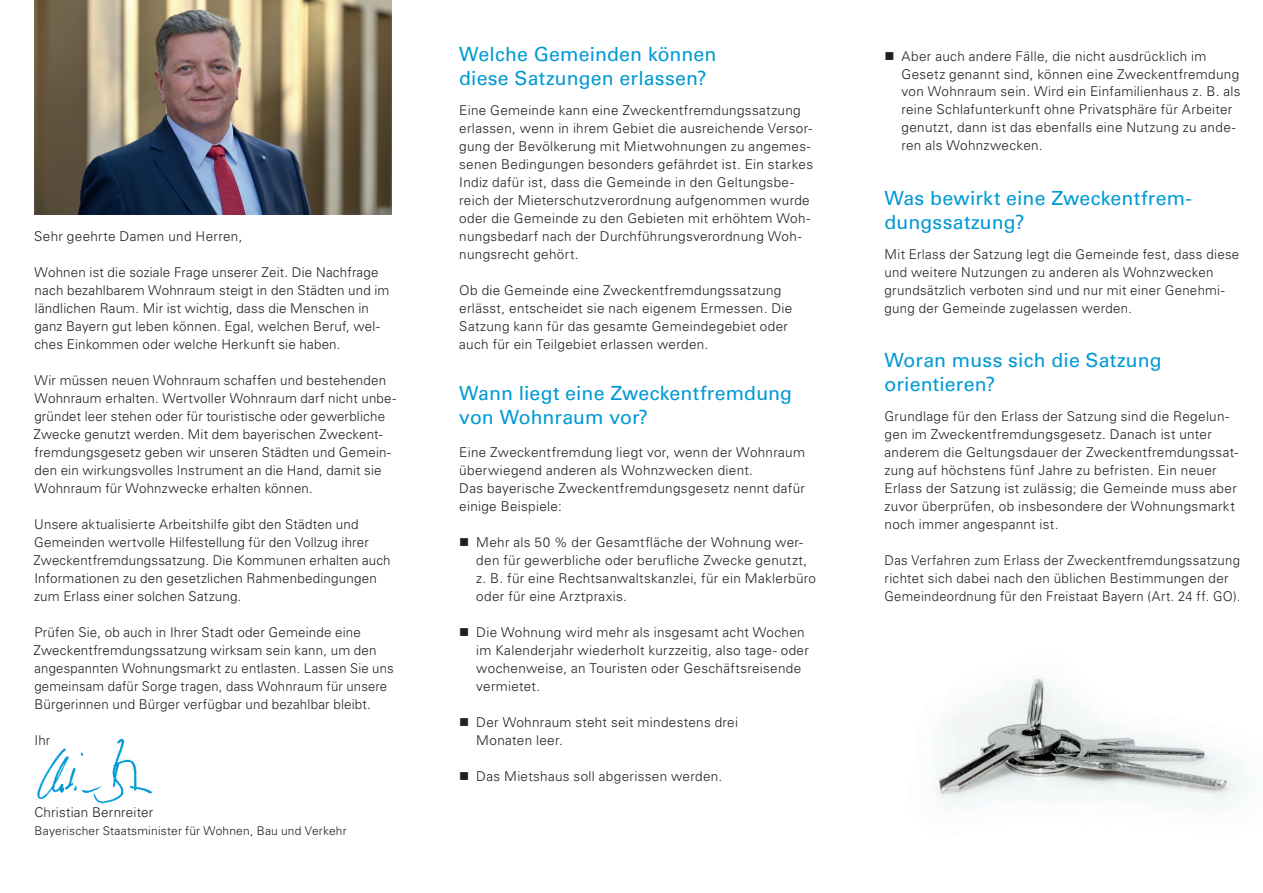
<style>
.page{position:relative;width:1263px;height:893px;background:#fff}
.page>*{position:absolute;margin:0;border:0;box-sizing:border-box;transform-origin:0 0}
.t1{font:19.5px/24px "Univers LT Std";letter-spacing:.01em;color:#0099d5}
.t2{font:300 13.5px/18px "Univers LT Std";letter-spacing:.02em;color:#231f20}
.t3{font:300 12px "Univers LT Std";letter-spacing:.015em;color:#231f20}
</style>
<div class="page">
<img style="left:935px;top:676px;width:306px;height:127px">
<img style="left:37px;top:738px;width:116px;height:66px">
<img style="left:34px;top:0;width:357px;height:215px">
<p class="t2" style="left:34px;top:227px;width:210px">Sehr geehrte Damen und Herren,</p>
<p class="t2" style="left:34px;top:263px;width:357px">Wohnen ist die soziale Frage unserer Zeit. Die Nachfrage nach bezahlbarem Wohnraum steigt in den Städten und im ländlichen Raum. Mir ist wichtig, dass die Menschen in ganz Bayern gut leben können. Egal, welchen Beruf, wel&shy;ches Einkommen oder welche Herkunft sie haben.</p>
<p class="t2" style="left:34px;top:371px;width:364px">Wir müssen neuen Wohnraum schaffen und bestehenden Wohnraum erhalten. Wertvoller Wohnraum darf nicht unbe&shy;gründet leer stehen oder für touristische oder gewerbliche Zwecke genutzt werden. Mit dem bayerischen Zweckent&shy;fremdungsgesetz geben wir unseren Städten und Gemein&shy;den ein wirkungsvolles Instrument an die Hand, damit sie Wohnraum für Wohnzwecke erhalten können.</p>
<p class="t2" style="left:34px;top:515px;width:359px">Unsere aktualisierte Arbeitshilfe gibt den Städten und Gemeinden wertvolle Hilfestellung für den Vollzug ihrer Zweckentfremdungssatzung. Die Kommunen erhalten auch Informationen zu den gesetzlichen Rahmenbedingungen zum Erlass einer solchen Satzung.</p>
<p class="t2" style="left:34px;top:623px;width:362px">Prüfen Sie, ob auch in Ihrer Stadt oder Gemeinde eine Zweckentfremdungssatzung wirksam sein kann, um den angespannten Wohnungsmarkt zu entlasten. Lassen Sie uns gemeinsam dafür Sorge tragen, dass Wohnraum für unsere Bürgerinnen und Bürger verfügbar und bezahlbar bleibt.</p>
<p class="t2" style="left:34px;top:731px;width:18px">Ihr</p>
<p class="t2" style="left:34px;top:803px;width:120px">Christian Bernreiter</p>
<p class="t3" style="left:35px;top:823px;width:314px">Bayerischer Staatsminister für Wohnen, Bau und Verkehr</p>
<h1 class="t1" style="left:459px;top:42px;width:259px">Welche Gemeinden können diese Satzungen erlassen?</h1>
<p class="t2" style="left:459px;top:101px;width:355px">Eine Gemeinde kann eine Zweckentfremdungssatzung erlassen, wenn in ihrem Gebiet die ausreichende Versor&shy;gung der Bevölkerung mit Mietwohnungen zu angemes&shy;senen Bedingungen besonders gefährdet ist. Ein starkes Indiz dafür ist, dass die Gemeinde in den Geltungsbe&shy;reich der Mieterschutzverordnung aufgenommen wurde oder die Gemeinde zu den Gebieten mit erhöhtem Woh&shy;nungsbedarf nach der Durchführungsverordnung Woh&shy;nungsrecht gehört.</p>
<p class="t2" style="left:459px;top:281px;width:335px">Ob die Gemeinde eine Zweckentfremdungssatzung erlässt, entscheidet sie nach eigenem Ermessen. Die Satzung kann für das gesamte Gemeindegebiet oder auch für ein Teilgebiet erlassen werden.</p>
<h1 class="t1" style="left:459px;top:381px;width:334px">Wann liegt eine Zweckentfremdung von Wohnraum vor?</h1>
<p class="t2" style="left:459px;top:443px;width:347px">Eine Zweckentfremdung liegt vor, wenn der Wohnraum überwiegend anderen als Wohnzwecken dient.<br>Das bayerische Zweckentfremdungsgesetz nennt dafür einige Beispiele:</p>
<p class="t2" style="left:476px;top:533px;width:341px">Mehr als 50 % der Gesamtfläche der Wohnung wer&shy;den für gewerbliche oder berufliche Zwecke genutzt, z. B. für eine Rechtsanwaltskanzlei, für ein Maklerbüro oder für eine Arztpraxis.</p>
<p class="t2" style="left:476px;top:623px;width:334px">Die Wohnung wird mehr als insgesamt acht Wochen im Kalenderjahr wiederholt kurzzeitig, also tage- oder wochenweise, an Touristen oder Geschäftsreisende vermietet.</p>
<p class="t2" style="left:476px;top:713px;width:263px">Der Wohnraum steht seit mindestens drei<br>Monaten leer.</p>
<p class="t2" style="left:476px;top:767px;width:248px">Das Mietshaus soll abgerissen werden.</p>
<p class="t2" style="left:901px;top:47px;width:340px">Aber auch andere Fälle, die nicht ausdrücklich im Gesetz genannt sind, können eine Zweckentfremdung von Wohnraum sein. Wird ein Einfamilienhaus z. B. als reine Schlafunterkunft ohne Privatsphäre für Arbeiter genutzt, dann ist das ebenfalls eine Nutzung zu ande&shy;ren als Wohnzwecken.</p>
<h1 class="t1" style="left:884px;top:186px;width:309px">Was bewirkt eine Zweckentfrem&shy;dungssatzung?</h1>
<p class="t2" style="left:884px;top:245px;width:356px">Mit Erlass der Satzung legt die Gemeinde fest, dass diese und weitere Nutzungen zu anderen als Wohnzwecken grundsätzlich verboten sind und nur mit einer Genehmi&shy;gung der Gemeinde zugelassen werden.</p>
<h1 class="t1" style="left:884px;top:348px;width:279px">Woran muss sich die Satzung orientieren?</h1>
<p class="t2" style="left:884px;top:407px;width:355px">Grundlage für den Erlass der Satzung sind die Regelun&shy;gen im Zweckentfremdungsgesetz. Danach ist unter anderem die Geltungsdauer der Zweckentfremdungssat&shy;zung auf höchstens fünf Jahre zu befristen. Ein neuer Erlass der Satzung ist zulässig; die Gemeinde muss aber zuvor überprüfen, ob insbesondere der Wohnungsmarkt noch immer angespannt ist.</p>
<p class="t2" style="left:884px;top:551px;width:357px">Das Verfahren zum Erlass der Zweckentfremdungssatzung richtet sich dabei nach den üblichen Bestimmungen der<br>Gemeindeordnung für den Freistaat Bayern (Art. 24 ff. GO).</p>
</div>
